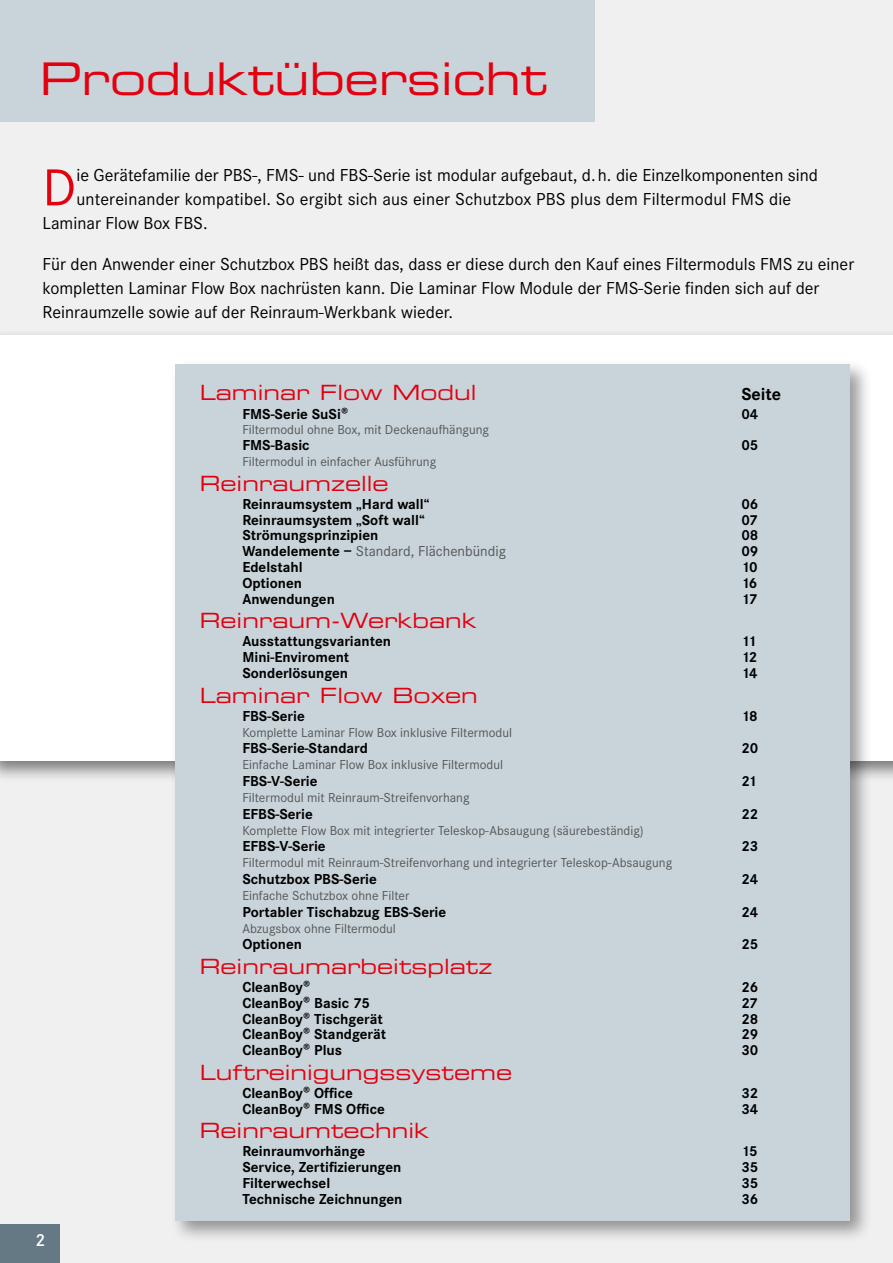
<style>
.page{position:relative;width:893px;height:1263px;background:#f0f0f0}
.page>*{position:absolute;margin:0;border:0;box-sizing:border-box;transform-origin:0 0}
.t1{font:54px "Corporate S";color:#e3000f}
.t2{font:45px "Eurostile Extended Two";letter-spacing:-.01em;color:#e3000f}
.t3{font:21px "Eurostile Extended Two";color:#e3000f}
.t4{font:18px/24px "Corporate S";color:#000}
.t5{font:700 18px "Corporate S";color:#000}
.t6{font:600 18px "Corporate S";color:#fff}
.t7{font:700 15px "Corporate S";color:#000}
.t8{font:15px "Corporate S";color:#565656}
.t9{font:13.5px "Corporate S";color:#565656}
.s1{font-weight:700;color:#000}
</style>
<div class="page">
<div style="left:0;top:1225px;width:60px;height:38px;background:#647984"></div>
<div style="left:0;top:329px;width:893px;height:454px;background:#000;opacity:.5"></div>
<div style="left:0;top:335px;width:893px;height:425px;background:#fff"></div>
<div style="left:170px;top:358px;width:702px;height:885px;background:#000;opacity:.4"></div>
<div style="left:176px;top:364px;width:674px;height:856px;background:#c9d4da"></div>
<div style="left:0;top:0;width:594px;height:122px;background:#c9d4da"></div>
<h2 class="t2" style="left:39px;top:48px;width:509px">Produktübersicht</h2>
<h1 class="t1" style="left:43px;top:158px;width:35px">D</h1>
<p class="t4" style="left:76px;top:164px;width:743px">ie Gerätefamilie der PBS-, FMS- und FBS-Serie ist modular aufgebaut, d.h. die Einzelkomponenten sind</p>
<p class="t4" style="left:76px;top:188px;width:716px">untereinander kompatibel. So ergibt sich aus einer Schutzbox PBS plus dem Filtermodul FMS die</p>
<p class="t4" style="left:43px;top:212px;width:167px">Laminar Flow Box FBS.</p>
<p class="t4" style="left:43px;top:253px;width:813px">Für den Anwender einer Schutzbox PBS heißt das, dass er diese durch den Kauf eines Filtermoduls FMS zu einer kompletten Laminar Flow Box nachrüsten kann. Die Laminar Flow Module der FMS-Serie finden sich auf der<br>Reinraumzelle sowie auf der Reinraum-Werkbank wieder.</p>
<p class="t6" style="left:35px;top:1230px;width:11px">2</p>
<h3 class="t3" style="left:200px;top:379px;width:278px">Laminar Flow Modul</h3>
<p class="t5" style="left:741px;top:384px;width:41px">Seite</p>
<p class="t7" style="left:242px;top:405px;width:108px">FMS-Serie SuSi®</p>
<p class="t7" style="left:741px;top:405px;width:19px">04</p>
<p class="t9" style="left:242px;top:422px;width:248px">Filtermodul ohne Box, mit Deckenaufhängung</p>
<p class="t7" style="left:242px;top:437px;width:69px">FMS-Basic</p>
<p class="t7" style="left:741px;top:437px;width:19px">05</p>
<p class="t9" style="left:242px;top:454px;width:195px">Filtermodul in einfacher Ausführung</p>
<h3 class="t3" style="left:200px;top:469px;width:190px">Reinraumzelle</h3>
<p class="t7" style="left:242px;top:495px;width:189px">Reinraumsystem „Hard wall“</p>
<p class="t7" style="left:741px;top:495px;width:19px">06</p>
<p class="t7" style="left:242px;top:511px;width:184px">Reinraumsystem „Soft wall“</p>
<p class="t7" style="left:741px;top:511px;width:18px">07</p>
<p class="t7" style="left:242px;top:527px;width:137px">Strömungsprinzipien</p>
<p class="t7" style="left:741px;top:527px;width:19px">08</p>
<p class="t8" style="left:242px;top:543px;width:265px"><span class="s1">Wandelemente –</span> Standard, Flächenbündig</p>
<p class="t7" style="left:741px;top:543px;width:19px">09</p>
<p class="t7" style="left:242px;top:559px;width:62px">Edelstahl</p>
<p class="t7" style="left:741px;top:559px;width:18px">10</p>
<p class="t7" style="left:242px;top:575px;width:61px">Optionen</p>
<p class="t7" style="left:741px;top:575px;width:18px">16</p>
<p class="t7" style="left:242px;top:590px;width:94px">Anwendungen</p>
<p class="t7" style="left:741px;top:590px;width:17px">17</p>
<h3 class="t3" style="left:200px;top:606px;width:279px">Reinraum-Werkbank</h3>
<p class="t7" style="left:242px;top:633px;width:150px">Ausstattungsvarianten</p>
<p class="t7" style="left:741px;top:633px;width:17px">11</p>
<p class="t7" style="left:242px;top:649px;width:108px">Mini-Enviroment</p>
<p class="t7" style="left:741px;top:649px;width:18px">12</p>
<p class="t7" style="left:242px;top:665px;width:107px">Sonderlösungen</p>
<p class="t7" style="left:741px;top:665px;width:18px">14</p>
<h3 class="t3" style="left:200px;top:681px;width:280px">Laminar Flow Boxen</h3>
<p class="t7" style="left:242px;top:707px;width:64px">FBS-Serie</p>
<p class="t7" style="left:741px;top:707px;width:18px">18</p>
<p class="t9" style="left:242px;top:725px;width:271px">Komplette Laminar Flow Box inklusive Filtermodul</p>
<p class="t7" style="left:242px;top:740px;width:127px">FBS-Serie-Standard</p>
<p class="t7" style="left:741px;top:740px;width:19px">20</p>
<p class="t9" style="left:242px;top:757px;width:262px">Einfache Laminar Flow Box inklusive Filtermodul</p>
<p class="t7" style="left:242px;top:772px;width:77px">FBS-V-Serie</p>
<p class="t7" style="left:741px;top:772px;width:17px">21</p>
<p class="t9" style="left:242px;top:790px;width:229px">Filtermodul mit Reinraum-Streifenvorhang</p>
<p class="t7" style="left:242px;top:805px;width:72px">EFBS-Serie</p>
<p class="t7" style="left:741px;top:805px;width:19px">22</p>
<p class="t9" style="left:242px;top:823px;width:403px">Komplette Flow Box mit integrierter Teleskop-Absaugung (säurebeständig)</p>
<p class="t7" style="left:242px;top:838px;width:85px">EFBS-V-Serie</p>
<p class="t7" style="left:741px;top:838px;width:19px">23</p>
<p class="t9" style="left:242px;top:855px;width:431px">Filtermodul mit Reinraum-Streifenvorhang und integrierter Teleskop-Absaugung</p>
<p class="t7" style="left:242px;top:870px;width:136px">Schutzbox PBS-Serie</p>
<p class="t7" style="left:741px;top:870px;width:18px">24</p>
<p class="t9" style="left:242px;top:888px;width:169px">Einfache Schutzbox ohne Filter</p>
<p class="t7" style="left:242px;top:903px;width:205px">Portabler Tischabzug EBS-Serie</p>
<p class="t7" style="left:741px;top:903px;width:18px">24</p>
<p class="t9" style="left:242px;top:921px;width:155px">Abzugsbox ohne Filtermodul</p>
<p class="t7" style="left:242px;top:936px;width:61px">Optionen</p>
<p class="t7" style="left:741px;top:936px;width:19px">25</p>
<h3 class="t3" style="left:200px;top:952px;width:294px">Reinraumarbeitsplatz</h3>
<p class="t7" style="left:242px;top:978px;width:70px">CleanBoy®</p>
<p class="t7" style="left:741px;top:978px;width:19px">26</p>
<p class="t7" style="left:242px;top:994px;width:129px">CleanBoy® Basic 75</p>
<p class="t7" style="left:741px;top:994px;width:18px">27</p>
<p class="t7" style="left:242px;top:1010px;width:142px">CleanBoy® Tischgerät</p>
<p class="t7" style="left:741px;top:1010px;width:19px">28</p>
<p class="t7" style="left:242px;top:1026px;width:145px">CleanBoy® Standgerät</p>
<p class="t7" style="left:741px;top:1026px;width:19px">29</p>
<p class="t7" style="left:242px;top:1042px;width:101px">CleanBoy® Plus</p>
<p class="t7" style="left:741px;top:1042px;width:19px">30</p>
<h3 class="t3" style="left:200px;top:1058px;width:314px">Luftreinigungssysteme</h3>
<p class="t7" style="left:242px;top:1084px;width:112px">CleanBoy® Office</p>
<p class="t7" style="left:741px;top:1084px;width:19px">32</p>
<p class="t7" style="left:242px;top:1100px;width:144px">CleanBoy® FMS Office</p>
<p class="t7" style="left:741px;top:1100px;width:18px">34</p>
<h3 class="t3" style="left:200px;top:1116px;width:231px">Reinraumtechnik</h3>
<p class="t7" style="left:242px;top:1142px;width:124px">Reinraumvorhänge</p>
<p class="t7" style="left:741px;top:1142px;width:18px">15</p>
<p class="t7" style="left:242px;top:1158px;width:160px">Service, Zertifizierungen</p>
<p class="t7" style="left:741px;top:1158px;width:19px">35</p>
<p class="t7" style="left:242px;top:1174px;width:89px">Filterwechsel</p>
<p class="t7" style="left:741px;top:1174px;width:19px">35</p>
<p class="t7" style="left:242px;top:1190px;width:162px">Technische Zeichnungen</p>
<p class="t7" style="left:741px;top:1190px;width:19px">36</p>
</div>
